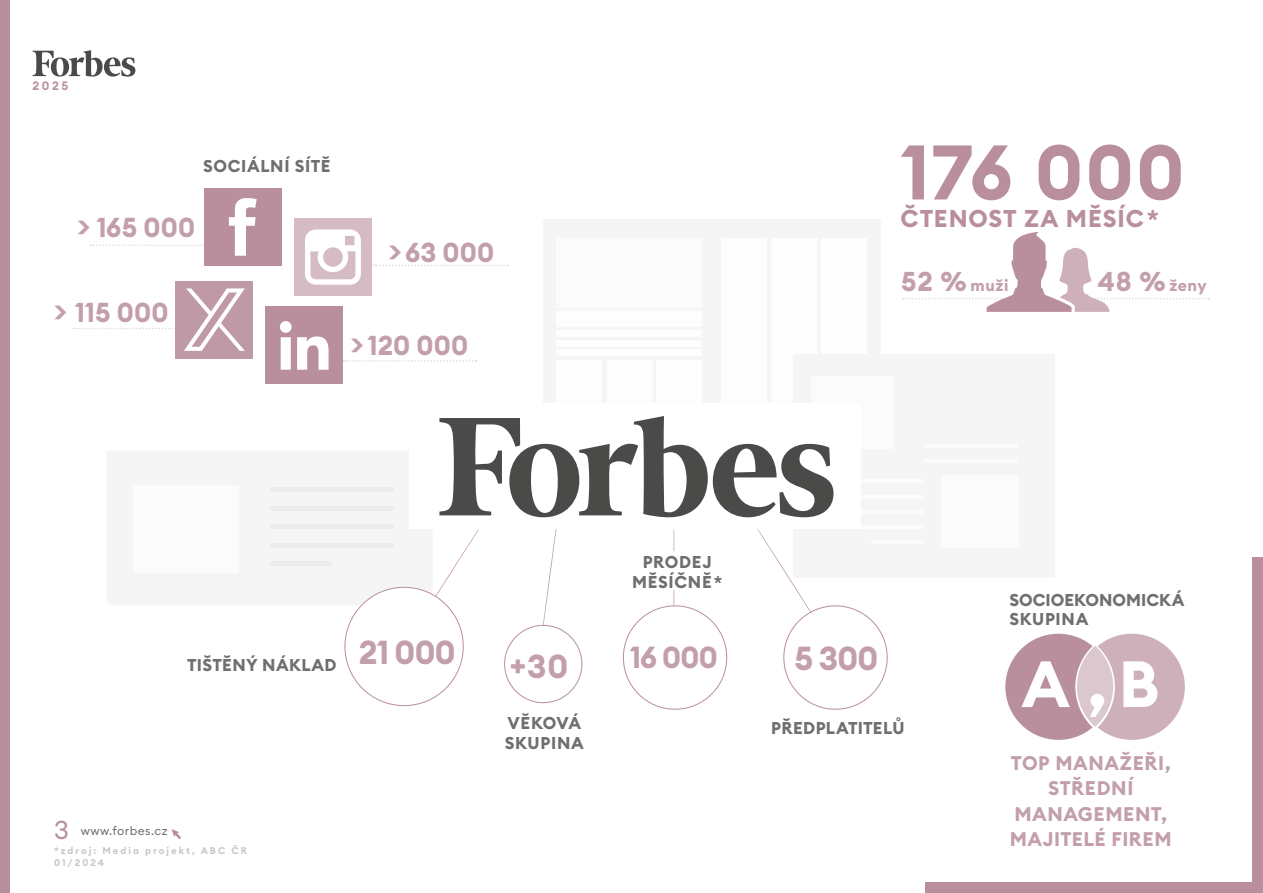
<style>
.page{position:relative;width:1263px;height:893px;background:#fff}
.page>*{position:absolute;margin:0;border:0;box-sizing:border-box;transform-origin:0 0}
.t1{font:700 76.05px "Euclid Circular B";letter-spacing:.02em;color:#b98e9d}
.t2{font:700 64.35px "Euclid Circular B";color:#fff}
.t3{font:700 32.85px "Euclid Circular B";letter-spacing:-.02em;color:#c39fab}
.t4{font:700 30px "Euclid Circular B";color:#c39fab}
.t5{font:700 27px "Euclid Circular B";letter-spacing:.01em;color:#c39fab}
.vychozi{font:25.5px "Euclid Circular B";color:#b98e9d}
.t6{font:700 24px "Euclid Circular B";letter-spacing:.04em;color:#b98e9d}
.t7{font:700 19.5px/25.5px "Euclid Circular B";letter-spacing:.03em;color:#c39fab;text-align:center}
.t8{font:700 16.95px "Euclid Circular B";letter-spacing:.03em;color:#706f6f}
.t9{font:700 16.95px "Euclid Circular B";letter-spacing:.005em;color:#706f6f}
.t10{font:700 16.95px "Euclid Circular B";letter-spacing:.01em;color:#706f6f}
.t11{font:700 16.05px "Euclid Circular B";letter-spacing:.035em;color:#c39fab}
.t12{font:12px "Euclid Circular B";letter-spacing:.04em;color:#706f6f}
.t13{font:600 12px "Euclid Circular B";color:#b98e9d}
.t14{font:600 9.6px/11.6px "Euclid Circular B";letter-spacing:.21em;color:#c6c6c6}
.s1{font-size:26.85px}
</style>
<div class="page">
<div style="left:543px;top:219px;width:338px;height:191px;background:#f5f5f5"></div>
<div style="left:556px;top:360px;width:46px;height:59px;background:#fdfdfd"></div>
<div style="left:556px;top:311px;width:146px;height:16px;background:#fdfdfd"></div>
<div style="left:556px;top:330px;width:146px;height:7px;background:#fdfdfd"></div>
<div style="left:556px;top:340px;width:146px;height:6px;background:#fdfdfd"></div>
<div style="left:556px;top:350px;width:146px;height:6px;background:#fdfdfd"></div>
<div style="left:556px;top:238px;width:145px;height:70px;background:#fbfbfb"></div>
<div style="left:607px;top:360px;width:45px;height:59px;background:#fdfdfd"></div>
<div style="left:656px;top:360px;width:46px;height:59px;background:#fdfdfd"></div>
<div style="left:721px;top:238px;width:45px;height:181px;background:#fdfdfd"></div>
<div style="left:772px;top:238px;width:45px;height:181px;background:#fdfdfd"></div>
<div style="left:821px;top:238px;width:46px;height:181px;background:#fdfdfd"></div>
<svg style="left:374px;top:265px;width:134px;height:1px"></svg>
<div style="left:0;top:0;width:9px;height:893px;background:#b98e9d"></div>
<div style="left:1252px;top:557px;width:11px;height:336px;background:#b98e9d"></div>
<div style="left:926px;top:882px;width:337px;height:11px;background:#b98e9d"></div>
<div style="left:793px;top:354px;width:261px;height:224px;background:#f5f5f5"></div>
<hr style="left:820px;top:480px;width:103px;height:3px;background:#fbfbfb">
<hr style="left:923px;top:444px;width:94px;height:4px;background:#fbfbfb">
<hr style="left:820px;top:495px;width:103px;height:4px;background:#fbfbfb">
<hr style="left:923px;top:459px;width:94px;height:4px;background:#fbfbfb">
<hr style="left:820px;top:510px;width:103px;height:4px;background:#fbfbfb">
<hr style="left:820px;top:525px;width:103px;height:4px;background:#fbfbfb">
<hr style="left:872px;top:541px;width:51px;height:3px;background:#fbfbfb">
<div style="left:940px;top:475px;width:78px;height:73px;background:#fbfbfb"></div>
<div style="left:811px;top:376px;width:82px;height:73px;background:#fbfbfb"></div>
<div style="left:270px;top:487px;width:137px;height:118px;background:#f5f5f5"></div>
<hr style="left:270px;top:488px;width:123px;height:4px;background:#ececec">
<div style="left:270px;top:506px;width:123px;height:5px;background:#ececec"></div>
<div style="left:270px;top:524px;width:123px;height:5px;background:#ececec"></div>
<hr style="left:270px;top:543px;width:123px;height:4px;background:#ececec">
<div style="left:270px;top:561px;width:62px;height:5px;background:#ececec"></div>
<div style="left:133px;top:485px;width:106px;height:87px;background:#fbfbfb"></div>
<div style="left:409px;top:404px;width:452px;height:125px;background:#fff"></div>
<svg style="left:90px;top:244px;width:112px;height:2px"></svg>
<svg style="left:343px;top:360px;width:133px;height:2px"></svg>
<div style="left:204px;top:188px;width:78px;height:78px;background:#b98e9d"></div>
<svg style="left:229px;top:198px;width:28px;height:58px"></svg>
<div style="left:294px;top:218px;width:78px;height:78px;background:#d5bbc4"></div>
<svg style="left:305px;top:229px;width:56px;height:56px"></svg>
<div style="left:265px;top:306px;width:78px;height:78px;background:#b98e9d"></div>
<svg style="left:280px;top:321px;width:49px;height:49px"></svg>
<svg style="left:903px;top:232px;width:306px;height:80px"></svg>
<div style="left:1077px;top:631px;width:109px;height:110px;background:#ceb0ba;border-radius:50%"></div>
<div style="left:1004px;top:631px;width:109px;height:110px;background:#b98e9d;border-radius:50%"></div>
<div style="left:1075px;top:630px;width:113px;height:113px;border:3px solid #fff;border-radius:50%"></div>
<div style="left:1002px;top:630px;width:113px;height:113px;border:3px solid #fff;border-radius:50%"></div>
<div style="left:1077px;top:646px;width:36px;height:81px;background:#dbc7ce;border-radius:50%"></div>
<svg style="left:33px;top:50px;width:102px;height:27px"></svg>
<svg style="left:407px;top:416px;width:426px;height:233px"></svg>
<div style="left:784px;top:606px;width:103px;height:103px;background:#fff;border-radius:50%"></div>
<div style="left:345px;top:587px;width:118px;height:119px;background:#fff;border-radius:50%"></div>
<div style="left:505px;top:625px;width:77px;height:78px;background:#fff;border-radius:50%"></div>
<div style="left:504px;top:625px;width:78px;height:78px;border:1px solid #b98e9d;border-radius:50%"></div>
<div style="left:623px;top:606px;width:104px;height:103px;background:#fff;border-radius:50%"></div>
<svg style="left:171px;top:829px;width:10px;height:10px"></svg>
<div style="left:175px;top:281px;width:78px;height:78px;background:#c099a6"></div>
<svg style="left:73px;top:288px;width:172px;height:63px"></svg>
<p class="t13" style="left:33px;top:78px;width:37px">2025</p>
<p class="t8" style="left:203px;top:155px;width:129px">SOCIÁLNÍ SÍTĚ</p>
<p class="t5" style="left:77px;top:210px;width:120px">&gt; 165 000</p>
<p class="t5" style="left:53px;top:295px;width:117px">&gt; 115 000</p>
<p class="t5" style="left:388px;top:235px;width:108px">&gt; 63 000</p>
<p class="t5" style="left:350px;top:328px;width:120px">&gt; 120 000</p>
<p class="t1" style="left:901px;top:123px;width:285px">176 000</p>
<p class="t6" style="left:900px;top:203px;width:260px">ČTENOST ZA MĚSÍC*</p>
<p class="t11" style="left:901px;top:275px;width:109px"><span class="s1">52 %</span> muži</p>
<p class="t11" style="left:1098px;top:275px;width:110px"><span class="s1">48 %</span> ženy</p>
<p class="t8" style="left:187px;top:654px;width:151px">TIŠTĚNÝ NÁKLAD</p>
<p class="t3" style="left:359px;top:632px;width:98px">21 000</p>
<p class="vychozi" style="left:54px;top:814px;width:16px">3</p>
<p class="t12" style="left:81px;top:823px;width:88px">www.forbes.cz</p>
<p class="t14" style="left:54px;top:845px;width:195px">*zdroj: Media projekt, ABC ČR<br>01/2024</p>
<p class="t8" style="left:643px;top:551px;width:70px">PRODEJ</p>
<p class="t8" style="left:632px;top:571px;width:92px">MĚSÍČNĚ*</p>
<p class="t3" style="left:510px;top:645px;width:60px">+30</p>
<p class="t4" style="left:630px;top:638px;width:90px">16 000</p>
<p class="t3" style="left:795px;top:637px;width:85px">5 300</p>
<p class="t8" style="left:507px;top:712px;width:75px">VĚKOVÁ</p>
<p class="t8" style="left:505px;top:731px;width:80px">SKUPINA</p>
<p class="t10" style="left:771px;top:717px;width:135px">PŘEDPLATITELŮ</p>
<p class="t9" style="left:1009px;top:589px;width:177px">SOCIOEKONOMICKÁ</p>
<p class="t8" style="left:1009px;top:608px;width:80px">SKUPINA</p>
<p class="t2" style="left:1021px;top:643px;width:139px">A , B</p>
<p class="t7" style="left:1011px;top:750px;width:161px">TOP MANAŽEŘI,<br>STŘEDNÍ</p>
<p class="t7" style="left:1010px;top:801px;width:163px;text-align:left">MANAGEMENT,<br>MAJITELÉ FIREM</p>
</div>
